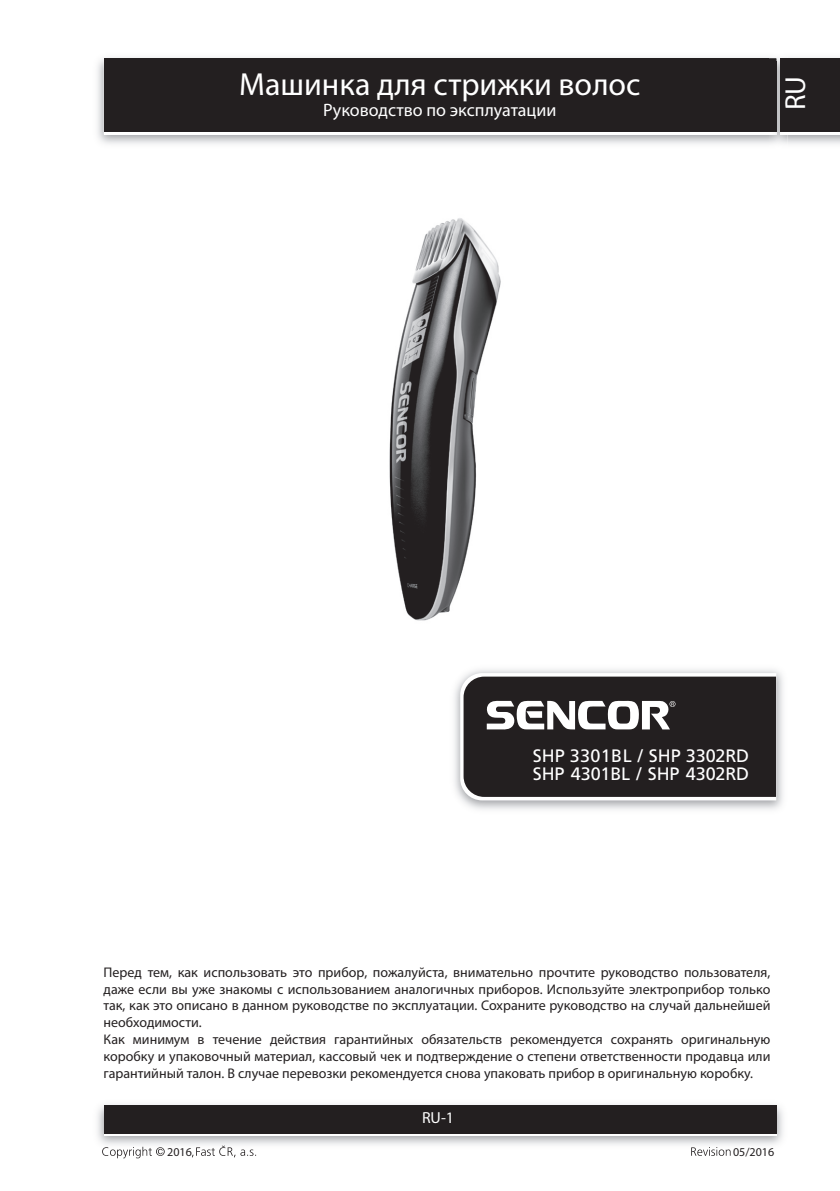
<style>
.page{position:relative;width:840px;height:1191px;background:#fff}
.page>*{position:absolute;margin:0;border:0;box-sizing:border-box;transform-origin:0 0}
.t1{font:32px "Myriad Pro";color:#fff}
.t2{font:29px "Myriad Pro";color:#fff}
.t3{font:18px/18px "Frutiger CE";letter-spacing:-.01em;color:#fff}
.t4{font:18px "Myriad Pro";color:#fff}
.t5{font:16px "Myriad Pro";color:#fff}
.Normální{font:14px/16.8px "Myriad Pro";color:#231f20;text-align:justify}
.text{font:12px "Myriad Pro";color:#231f20}
</style>
<div class="page">
<div style="left:104px;top:58px;width:671px;height:74px;background:#231f20"></div>
<img style="left:97px;top:1104px;width:686px;height:41px">
<div style="left:104px;top:1108px;width:671px;height:28px;background:linear-gradient(to right,#fff,#fff)"></div>
<div style="left:104px;top:1105px;width:671px;height:28px;background:#231f20"></div>
<img style="left:768px;top:55px;width:19px;height:92px">
<svg style="left:768px;top:132px;width:7px;height:3px"></svg>
<img style="left:768px;top:58px;width:7px;height:3px">
<img style="left:768px;top:61px;width:7px;height:71px">
<div style="left:780px;top:61px;width:59px;height:74px;background:#fff"></div>
<div style="left:780px;top:58px;width:59px;height:74px;background:#231f20"></div>
<img style="left:454px;top:669px;width:329px;height:141px">
<svg style="left:460px;top:673px;width:315px;height:127px;background:#434040"></svg>
<svg style="left:102px;top:1146px;width:63px;height:12px"></svg>
<svg style="left:192px;top:1145px;width:64px;height:12px"></svg>
<svg style="left:691px;top:1147px;width:39px;height:8px"></svg>
<img style="left:389px;top:218px;width:112px;height:403px">
<h1 class="t1" style="left:239px;top:64px;width:402px">Машинка для стрижки волос</h1>
<p class="t4" style="left:323px;top:99px;width:234px">Руководство по эксплуатации</p>
<h2 class="t2" style="left:777px;top:110px;width:36px;rotate:-90deg">RU</h2>
<p class="t3" style="left:532px;top:746px;width:218px">SHP 3301BL / SHP 3302RD<br>SHP 4301BL / SHP 4302RD</p>
<p class="Normální" style="left:103px;top:963px;width:668px">Перед тем, как использовать это прибор, пожалуйста, внимательно прочтите руководство пользователя, даже если вы уже знакомы с использованием аналогичных приборов. Используйте электроприбор только так, как это описано в данном руководстве по эксплуатации. Сохраните руководство на случай дальнейшей необходимости.</p>
<p class="Normální" style="left:103px;top:1030px;width:668px">Как минимум в течение действия гарантийных обязательств рекомендуется сохранять оригинальную коробку и упаковочный материал, кассовый чек и подтверждение о степени ответственности продавца или гарантийный талон. В случае перевозки рекомендуется снова упаковать прибор в оригинальную коробку.</p>
<p class="t5" style="left:422px;top:1108px;width:34px">RU-1</p>
<p class="text" style="left:167px;top:1144px;width:26px">2016</p>
<p class="text" style="left:732px;top:1144px;width:43px">05/2016</p>
</div>
